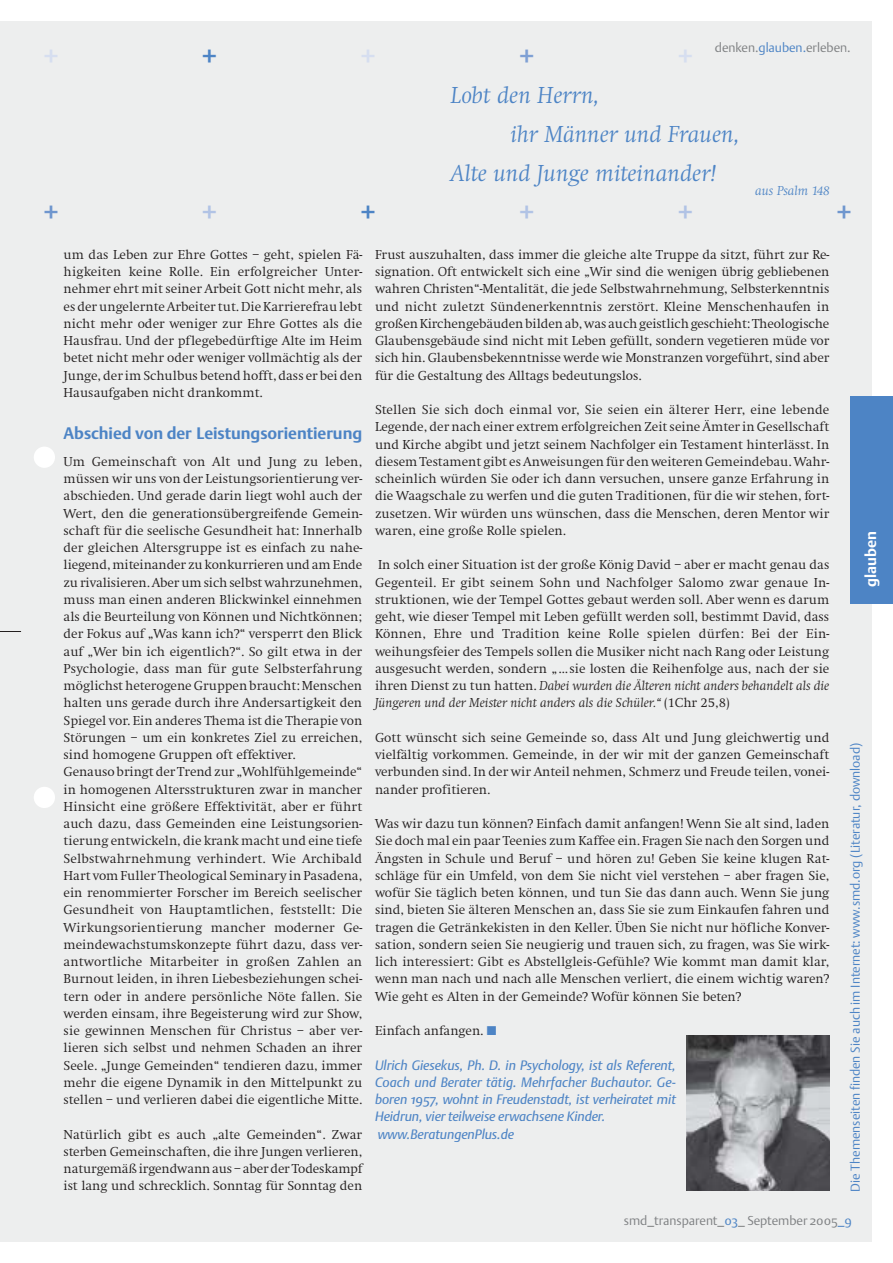
<style>
.page{position:relative;width:893px;height:1263px;background:#fff}
.page>*{position:absolute;margin:0;border:0;box-sizing:border-box;transform-origin:0 0}
.t1{font:italic 300 24px "Swift EF";color:#4d84c5}
.t2{font:700 16.5px "DTL Argo ST";letter-spacing:-.005em;color:#4d84c5}
.t3{font:700 15px "DTL Argo ST";color:#fff}
.t4{font:300 13.5px/17.2px "Swift EF";color:#231f1f;text-align:justify}
.t5{font:italic 13.5px/17.2px "DTL Argo ST";color:#4d84c5}
.t6{font:italic 300 13.5px "Swift EF";color:#4d84c5}
.t7{font:300 12.75px "DTL Argo ST";color:#4d84c5}
.t8{font:300 12.75px "DTL Argo ST";color:#808284}
.s1{color:#4d84c5}
.s2{font-style:italic}
</style>
<div class="page">
<div style="left:0;top:21px;width:871px;height:1221px;background:#edeeee"></div>
<div style="left:34px;top:447px;width:21px;height:21px;background:#fff;border-radius:50%"></div>
<div style="left:34px;top:787px;width:21px;height:21px;background:#fff;border-radius:50%"></div>
<svg style="left:0;top:631px;width:21px;height:1px"></svg>
<div style="left:850px;top:397px;width:42px;height:207px;background:#4d84c5"></div>
<img style="left:686px;top:1035px;width:143px;height:156px">
<p class="t8" style="left:714px;top:42px;width:137px">denken.<span class="s1">glauben.</span>erleben.</p>
<h1 class="t1" style="left:451px;top:86px;width:149px">Lobt den Herrn,</h1>
<h1 class="t1" style="left:510px;top:125px;width:230px">ihr Männer und Frauen,</h1>
<h1 class="t1" style="left:451px;top:164px;width:267px">Alte und Junge miteinander!</h1>
<p class="t6" style="left:755px;top:186px;width:76px">aus Psalm 148</p>
<p class="t4" style="left:64px;top:247px;width:300px">um das Leben zur Ehre Gottes – geht, spielen Fä&shy;higkeiten keine Rolle. Ein erfolgreicher Unter&shy;nehmer ehrt mit seiner Arbeit Gott nicht mehr, als es der ungelernte Arbeiter tut. Die Karrierefrau lebt nicht mehr oder weniger zur Ehre Gottes als die Hausfrau. Und der pflegebedürftige Alte im Heim betet nicht mehr oder weniger vollmächtig als der Junge, der im Schulbus betend hofft, dass er bei den Hausaufgaben nicht drankommt.</p>
<p class="t2" style="left:64px;top:426px;width:300px">Abschied von der Leistungsorientierung</p>
<p class="t4" style="left:64px;top:454px;width:300px;text-align:left">Um Gemeinschaft von Alt und Jung zu leben, müssen wir uns von der Leistungsorientierung ver&shy;abschieden. Und gerade darin liegt wohl auch der Wert, den die generationsübergreifende Gemein&shy;schaft für die seelische Gesundheit hat: Innerhalb der gleichen Altersgruppe ist es einfach zu nahe&shy;liegend, miteinander zu konkurrieren und am Ende zu rivalisieren. Aber um sich selbst wahrzunehmen, muss man einen anderen Blickwinkel einnehmen als die Beurteilung von Können und Nichtkönnen; der Fokus auf „Was kann ich?“ versperrt den Blick auf „Wer bin ich eigentlich?“. So gilt etwa in der Psychologie, dass man für gute Selbsterfahrung möglichst heterogene Gruppen braucht: Menschen halten uns gerade durch ihre Andersartigkeit den Spiegel vor. Ein anderes Thema ist die Therapie von Störungen – um ein konkretes Ziel zu erreichen, sind homogene Gruppen oft effektiver.<br>Genauso bringt der Trend zur „Wohlfühlgemeinde“ in homogenen Altersstrukturen zwar in mancher Hinsicht eine größere Effektivität, aber er führt auch dazu, dass Gemeinden eine Leistungsorien&shy;tierung entwickeln, die krank macht und eine tiefe Selbstwahrnehmung verhindert. Wie Archibald Hart vom Fuller Theological Seminary in Pasadena, ein renommierter Forscher im Bereich seelischer Gesundheit von Hauptamtlichen, feststellt: Die Wirkungsorientierung mancher moderner Ge&shy;meindewachstumskonzepte führt dazu, dass ver&shy;antwortliche Mitarbeiter in großen Zahlen an Burnout leiden, in ihren Liebesbeziehungen schei&shy;tern oder in andere persönliche Nöte fallen. Sie werden einsam, ihre Begeisterung wird zur Show, sie gewinnen Menschen für Christus – aber ver&shy;lieren sich selbst und nehmen Schaden an ihrer Seele. „Junge Gemeinden“ tendieren dazu, immer mehr die eigene Dynamik in den Mittelpunkt zu stellen – und verlieren dabei die eigentliche Mitte.</p>
<p class="t4" style="left:64px;top:1127px;width:300px">Natürlich gibt es auch „alte Gemeinden“. Zwar sterben Gemeinschaften, die ihre Jungen verlieren, naturgemäß irgendwann aus – aber der Todeskampf ist lang und schrecklich. Sonntag für Sonntag den</p>
<p class="t4" style="left:375px;top:247px;width:456px">Frust auszuhalten, dass immer die gleiche alte Truppe da sitzt, führt zur Re&shy;signation. Oft entwickelt sich eine „Wir sind die wenigen übrig gebliebenen wahren Christen“-Mentalität, die jede Selbstwahrnehmung, Selbsterkenntnis und nicht zuletzt Sündenerkenntnis zerstört. Kleine Menschenhaufen in großen Kirchengebäuden bilden ab, was auch geistlich geschieht: Theologische Glaubensgebäude sind nicht mit Leben gefüllt, sondern vegetieren müde vor sich hin. Glaubensbekenntnisse werde wie Monstranzen vorgeführt, sind aber für die Gestaltung des Alltags bedeutungslos.</p>
<p class="t4" style="left:375px;top:402px;width:456px">Stellen Sie sich doch einmal vor, Sie seien ein älterer Herr, eine lebende Legende, der nach einer extrem erfolgreichen Zeit seine Ämter in Gesellschaft und Kirche abgibt und jetzt seinem Nachfolger ein Testament hinterlässt. In diesem Testament gibt es Anweisungen für den weiteren Gemeindebau. Wahr&shy;scheinlich würden Sie oder ich dann versuchen, unsere ganze Erfahrung in die Waagschale zu werfen und die guten Traditionen, für die wir stehen, fort&shy;zusetzen. Wir würden uns wünschen, dass die Menschen, deren Mentor wir waren, eine große Rolle spielen.</p>
<p class="t4" style="left:375px;top:558px;width:456px">In solch einer Situation ist der große König David – aber er macht genau das Gegenteil. Er gibt seinem Sohn und Nachfolger Salomo zwar genaue In&shy;struktionen, wie der Tempel Gottes gebaut werden soll. Aber wenn es darum geht, wie dieser Tempel mit Leben gefüllt werden soll, bestimmt David, dass Können, Ehre und Tradition keine Rolle spielen dürfen: Bei der Ein&shy;weihungsfeier des Tempels sollen die Musiker nicht nach Rang oder Leistung ausgesucht werden, sondern „…sie losten die Reihenfolge aus, nach der sie ihren Dienst zu tun hatten. <span class="s2">Dabei wurden die Älteren nicht anders behandelt als die Jüngeren und der Meister nicht anders als die Schüler.“</span> (1Chr 25,8)</p>
<p class="t4" style="left:375px;top:730px;width:456px">Gott wünscht sich seine Gemeinde so, dass Alt und Jung gleichwertig und vielfältig vorkommen. Gemeinde, in der wir mit der ganzen Gemeinschaft verbunden sind. In der wir Anteil nehmen, Schmerz und Freude teilen, vonei&shy;nander profitieren.</p>
<p class="t4" style="left:375px;top:816px;width:456px">Was wir dazu tun können? Einfach damit anfangen! Wenn Sie alt sind, laden Sie doch mal ein paar Teenies zum Kaffee ein. Fragen Sie nach den Sorgen und Ängsten in Schule und Beruf – und hören zu! Geben Sie keine klugen Rat&shy;schläge für ein Umfeld, von dem Sie nicht viel verstehen – aber fragen Sie, wofür Sie täglich beten können, und tun Sie das dann auch. Wenn Sie jung sind, bieten Sie älteren Menschen an, dass Sie sie zum Einkaufen fahren und tragen die Getränkekisten in den Keller. Üben Sie nicht nur höfliche Konver&shy;sation, sondern seien Sie neugierig und trauen sich, zu fragen, was Sie wirk&shy;lich interessiert: Gibt es Abstellgleis-Gefühle? Wie kommt man damit klar, wenn man nach und nach alle Menschen verliert, die einem wichtig waren?<br>Wie geht es Alten in der Gemeinde? Wofür können Sie beten?</p>
<p class="t4" style="left:375px;top:1023px;width:123px">Einfach anfangen. <span class="s1">■</span></p>
<p class="t5" style="left:375px;top:1057px;width:302px">Ulrich Giesekus, Ph. D. in Psychology, ist als Referent, Coach und Berater tätig. Mehrfacher Buchautor. Ge&shy;boren 1957, wohnt in Freudenstadt, ist verheiratet mit Heidrun, vier teilweise erwachsene Kinder. www.BeratungenPlus.de</p>
<p class="t3" style="left:864px;top:587px;width:57px;rotate:-90deg">glauben</p>
<p class="t7" style="left:850px;top:1192px;width:451px;rotate:-90deg">Die Themenseiten finden Sie auch im Internet: www.smd.org (Literatur, download)</p>
<p class="t8" style="left:623px;top:1215px;width:230px">smd_transparent_<span class="s1">03</span>_ September 2005<span class="s1">_9</span></p>
</div>
